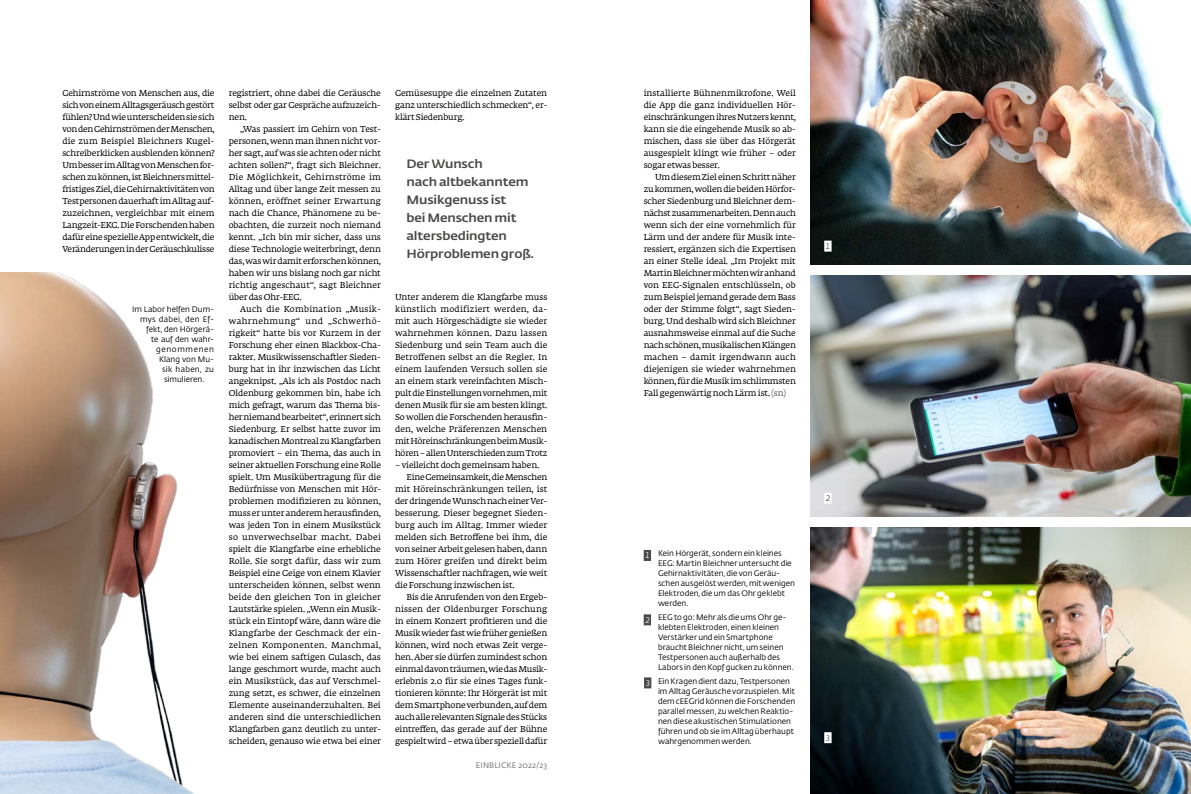
<style>
.page{position:relative;width:1191px;height:794px;background:#fff}
.page>*{position:absolute;margin:0;border:0;box-sizing:border-box;transform-origin:0 0}
.t1{font:500 12px/18px "Fedra Sans Std";letter-spacing:-.01em;color:#4a4a49;scale:1.1 1}
.t2{font:8.5px/12px "Fedra Serif A Std";letter-spacing:-.015em;color:#000;text-align:justify}
.t3{font:8.5px "Fedra Serif A Std";letter-spacing:.005em;color:#000}
.t4{font:8.5px "Fedra Serif A Std";letter-spacing:.015em;color:#000}
.t5{font:8px/10px "Fedra Sans Std";color:#000}
.t6{font:8px "Fedra Sans Std";letter-spacing:.03em;color:#000}
.t7{font:8px "Fedra Sans Std";letter-spacing:.01em;color:#706f6f}
.t8{font:8px "Fedra Sans Std";letter-spacing:.085em;color:#000}
.t9{font:italic 8px "Fedra Sans Std";color:#fff}
.t10{font:italic 8px "Fedra Sans Std";color:#4a4a49}
.s1{color:#575756}
</style>
<div class="page">
<img style="left:0;top:272px;width:194px;height:522px">
<img style="left:810px;top:528px;width:381px;height:266px">
<img style="left:810px;top:276px;width:381px;height:240px">
<img style="left:810px;top:0;width:381px;height:264px">
<div style="left:643px;top:550px;width:8px;height:11px;background:#4a4a49"></div>
<div style="left:643px;top:614px;width:8px;height:11px;background:#4a4a49"></div>
<div style="left:644px;top:677px;width:7px;height:11px;background:#4a4a49"></div>
<div style="left:824px;top:732px;width:7px;height:11px;background:#fff"></div>
<div style="left:824px;top:493px;width:7px;height:11px;background:#fff"></div>
<div style="left:824px;top:241px;width:7px;height:11px;background:#fff"></div>
<p class="t2" style="left:62px;top:88px;width:154px">Gehirnströme von Menschen aus, die sich von einem Alltagsgeräusch gestört fühlen? Und wie unterscheiden sie sich von den Gehirnströmen der Menschen, die zum Beispiel Bleichners Kugel&shy;schreiberklicken ausblenden können?<br>Um besser im Alltag von Menschen for&shy;schen zu können, ist Bleichners mittel&shy;fristiges Ziel, die Gehirnaktivitäten von Testpersonen dauerhaft im Alltag auf&shy;zuzeichnen, vergleichbar mit einem Langzeit-EKG. Die Forschenden haben dafür eine spezielle App entwickelt, die Veränderungen in der Geräuschkulisse</p>
<p class="t2" style="left:229px;top:88px;width:154px">registriert, ohne dabei die Geräusche selbst oder gar Gespräche aufzuzeich&shy;nen.</p>
<p class="t2" style="left:229px;top:124px;width:154px;text-indent:11px">„Was passiert im Gehirn von Test&shy;personen, wenn man ihnen nicht vor&shy;her sagt, auf was sie achten oder nicht achten sollen?“, fragt sich Bleichner.<br>Die Möglichkeit, Gehirnströme im Alltag und über lange Zeit messen zu können, eröffnet seiner Erwartung nach die Chance, Phänomene zu be&shy;obachten, die zurzeit noch niemand kennt. „Ich bin mir sicher, dass uns diese Technologie weiterbringt, denn das, was wir damit erforschen können, haben wir uns bislang noch gar nicht richtig angeschaut“, sagt Bleichner über das Ohr-EEG.</p>
<p class="t2" style="left:229px;top:304px;width:154px;text-indent:11px">Auch die Kombination „Musik&shy;wahrnehmung“ und „Schwerhö&shy;rigkeit“ hatte bis vor Kurzem in der Forschung eher einen Blackbox-Cha&shy;rakter. Musikwissenschaftler Sieden&shy;burg hat in ihr inzwischen das Licht angeknipst. „Als ich als Postdoc nach Oldenburg gekommen bin, habe ich mich gefragt, warum das Thema bis&shy;her niemand bearbeitet“, erinnert sich Siedenburg. Er selbst hatte zuvor im kanadischen Montreal zu Klangfarben promoviert – ein Thema, das auch in seiner aktuellen Forschung eine Rolle spielt. Um Musikübertragung für die Bedürfnisse von Menschen mit Hör&shy;problemen modifizieren zu können, muss er unter anderem herausfinden, was jeden Ton in einem Musikstück so unverwechselbar macht. Dabei spielt die Klangfarbe eine erhebliche Rolle. Sie sorgt dafür, dass wir zum Beispiel eine Geige von einem Klavier unterscheiden können, selbst wenn beide den gleichen Ton in gleicher Lautstärke spielen. „Wenn ein Musik&shy;stück ein Eintopf wäre, dann wäre die Klangfarbe der Geschmack der ein&shy;zelnen Komponenten. Manchmal, wie bei einem saftigen Gulasch, das lange geschmort wurde, macht auch ein Musikstück, das auf Verschmel&shy;zung setzt, es schwer, die einzelnen Elemente auseinanderzuhalten. Bei anderen sind die unterschiedlichen Klangfarben ganz deutlich zu unter&shy;scheiden, genauso wie etwa bei einer</p>
<p class="t5" style="left:132px;top:304px;width:83px">Im Labor helfen Dum-</p>
<p class="t6" style="left:140px;top:314px;width:75px">mys dabei, den Ef-</p>
<p class="t5" style="left:146px;top:324px;width:69px">fekt, den Hörgerä-</p>
<p class="t5" style="left:151px;top:334px;width:64px">te auf den wahr-</p>
<p class="t8" style="left:156px;top:344px;width:60px">genommenen</p>
<p class="t5" style="left:159px;top:354px;width:56px">Klang von Mu-</p>
<p class="t6" style="left:162px;top:364px;width:53px">sik haben, zu</p>
<p class="t5" style="left:164px;top:374px;width:42px">simulieren.</p>
<p class="t2" style="left:395px;top:88px;width:154px">Gemüsesuppe die einzelnen Zutaten ganz unterschiedlich schmecken“, er&shy;klärt Siedenburg.</p>
<h1 class="t1" style="left:406px;top:155px;width:118px">Der Wunsch<br>nach altbekanntem<br>Musikgenuss ist<br>bei Menschen mit altersbedingten<br>Hörproblemen groß.</h1>
<p class="t2" style="left:395px;top:292px;width:154px">Unter anderem die Klangfarbe muss künstlich modifiziert werden, da&shy;mit auch Hörgeschädigte sie wieder wahrnehmen können. Dazu lassen Siedenburg und sein Team auch die Betroffenen selbst an die Regler. In einem laufenden Versuch sollen sie an einem stark vereinfachten Misch&shy;pult die Einstellungen vornehmen, mit denen Musik für sie am besten klingt.<br>So wollen die Forschenden herausfin&shy;den, welche Präferenzen Menschen mit Höreinschränkungen beim Musik&shy;hören – allen Unterschieden zum Trotz</p>
<p class="t2" style="left:395px;top:460px;width:146px">– vielleicht doch gemeinsam haben.</p>
<p class="t2" style="left:406px;top:472px;width:142px">Eine Gemeinsamkeit, die Menschen</p>
<p class="t3" style="left:395px;top:484px;width:154px">mit Höreinschränkungen teilen, ist</p>
<p class="t2" style="left:395px;top:496px;width:154px">der dringende Wunsch nach einer Ver-</p>
<p class="t3" style="left:395px;top:508px;width:154px">besserung. Dieser begegnet Sieden-</p>
<p class="t3" style="left:395px;top:520px;width:154px">burg auch im Alltag. Immer wieder</p>
<p class="t2" style="left:395px;top:532px;width:154px">melden sich Betroffene bei ihm, die</p>
<p class="t2" style="left:395px;top:544px;width:154px">von seiner Arbeit gelesen haben, dann</p>
<p class="t3" style="left:395px;top:556px;width:154px">zum Hörer greifen und direkt beim</p>
<p class="t2" style="left:395px;top:568px;width:154px">Wissenschaftler nachfragen, wie weit</p>
<p class="t2" style="left:395px;top:580px;width:121px">die Forschung inzwischen ist.</p>
<p class="t2" style="left:406px;top:592px;width:142px">Bis die Anrufenden von den Ergeb-</p>
<p class="t4" style="left:395px;top:604px;width:154px">nissen der Oldenburger Forschung</p>
<p class="t2" style="left:395px;top:616px;width:154px">in einem Konzert profitieren und die</p>
<p class="t2" style="left:395px;top:628px;width:154px">Musik wieder fast wie früher genießen</p>
<p class="t2" style="left:395px;top:640px;width:154px">können, wird noch etwas Zeit verge-</p>
<p class="t2" style="left:395px;top:652px;width:154px">hen. Aber sie dürfen zumindest schon</p>
<p class="t2" style="left:395px;top:664px;width:154px">einmal davon träumen, wie das Musik-</p>
<p class="t2" style="left:395px;top:676px;width:154px">erlebnis 2.0 für sie eines Tages funk-</p>
<p class="t2" style="left:395px;top:688px;width:154px">tionieren könnte: Ihr Hörgerät ist mit</p>
<p class="t2" style="left:395px;top:700px;width:154px">dem Smartphone verbunden, auf dem</p>
<p class="t2" style="left:395px;top:712px;width:154px">auch alle relevanten Signale des Stücks</p>
<p class="t2" style="left:395px;top:724px;width:154px">eintreffen, das gerade auf der Bühne</p>
<p class="t2" style="left:395px;top:736px;width:154px">gespielt wird – etwa über speziell dafür</p>
<p class="t7" style="left:476px;top:760px;width:73px">EINBLICKE 2022/23</p>
<p class="t2" style="left:643px;top:88px;width:154px">installierte Bühnenmikrofone. Weil die App die ganz individuellen Hör&shy;einschränkungen ihres Nutzers kennt, kann sie die eingehende Musik so ab&shy;mischen, dass sie über das Hörgerät ausgespielt klingt wie früher – oder sogar etwas besser.</p>
<p class="t2" style="left:643px;top:172px;width:154px;text-indent:11px">Um diesem Ziel einen Schritt näher zu kommen, wollen die beiden Hörfor&shy;scher Siedenburg und Bleichner dem&shy;nächst zusammenarbeiten. Denn auch wenn sich der eine vornehmlich für Lärm und der andere für Musik inte&shy;ressiert, ergänzen sich die Expertisen an einer Stelle ideal. „Im Projekt mit Martin Bleichner möchten wir anhand von EEG-Signalen entschlüsseln, ob zum Beispiel jemand gerade dem Bass oder der Stimme folgt“, sagt Sieden&shy;burg. Und deshalb wird sich Bleichner ausnahmsweise einmal auf die Suche nach schönen, musikalischen Klängen machen – damit irgendwann auch diejenigen sie wieder wahrnehmen können, für die Musik im schlimmsten Fall gegenwärtig noch Lärm ist. <span class="s1">(sn)</span></p>
<p class="t10" style="left:825px;top:241px;width:6px">1</p>
<p class="t9" style="left:645px;top:551px;width:6px">1</p>
<p class="t9" style="left:645px;top:615px;width:6px">2</p>
<p class="t9" style="left:645px;top:678px;width:6px">3</p>
<p class="t5" style="left:658px;top:548px;width:138px">Kein Hörgerät, sondern ein kleines<br>EEG: Martin Bleichner untersucht die<br>Gehirnaktivitäten, die von Geräu&shy;schen ausgelöst werden, mit wenigen<br>Elektroden, die um das Ohr geklebt werden.</p>
<p class="t5" style="left:658px;top:612px;width:137px">EEG to go: Mehr als die ums Ohr ge&shy;klebten Elektroden, einen kleinen Verstärker und ein Smartphone braucht Bleichner nicht, um seinen Testpersonen auch außerhalb des Labors in den Kopf gucken zu können.</p>
<p class="t5" style="left:658px;top:676px;width:139px">Ein Kragen dient dazu, Testpersonen im Alltag Geräusche vorzuspielen. Mit dem cEEGrid können die Forschenden parallel messen, zu welchen Reaktio&shy;nen diese akustischen Stimulationen führen und ob sie im Alltag überhaupt wahrgenommen werden.</p>
<p class="t10" style="left:825px;top:493px;width:6px">2</p>
<p class="t10" style="left:825px;top:733px;width:6px">3</p>
</div>
